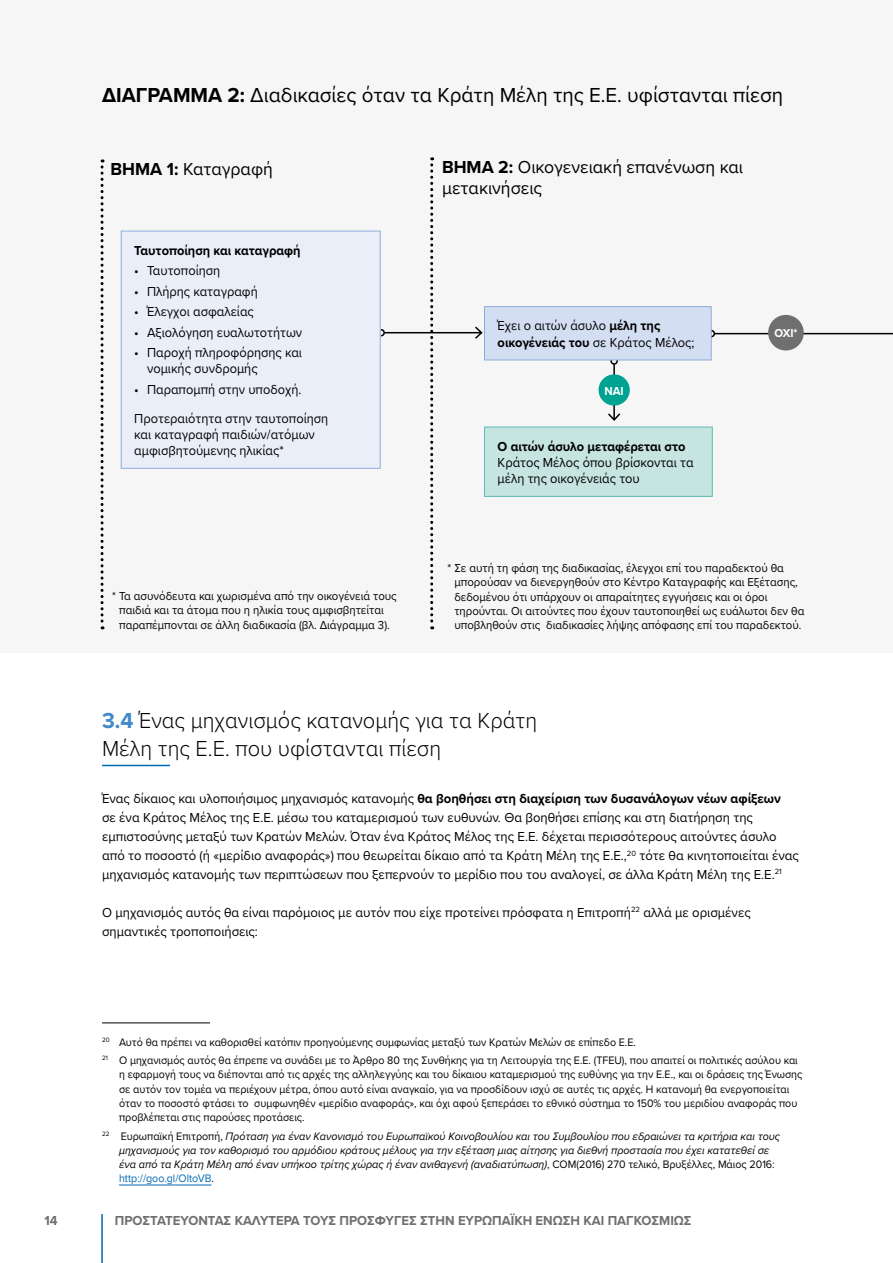
<style>
.page{position:relative;width:893px;height:1263px;background:#fff}
.page>*{position:absolute;margin:0;border:0;box-sizing:border-box;transform-origin:0 0}
.t1{font:300 22.5px/28.5px "Proxima Nova";color:#000}
.t2{font:21px "Proxima Nova";color:#000}
.t3{font:18px/21px "Proxima Nova";color:#000}
.t4{font:13.5px/18.9px "Proxima Nova";color:#000}
.t5{font:13.5px/16.2px "Proxima Nova";color:#000;scale:.95 1}
.t6{font:700 13.5px "Proxima Nova";color:#706f6f}
.t7{font:700 13.5px "Proxima Nova";color:#000;scale:.95 1}
.t8{font:12px/14.2px "Proxima Nova";color:#000;text-align:center;scale:.95 1}
.t9{font:700 12px "Proxima Nova";color:#fff;scale:.95 1}
.t10{font:11.25px/14.2px "Proxima Nova";color:#000;scale:.95 1}
.t11{font:italic 11.25px/14.2px "Proxima Nova";color:#000;scale:.95 1}
.s1{font-weight:700}
.s2{font-weight:700;color:#4189c8}
.s3{font-style:normal}
.s4{font-style:normal;color:#006ab4}
</style>
<div class="page">
<hr style="left:101px;top:1214px;width:2px;height:49px;background:#006ab4">
<hr style="left:102px;top:765px;width:68px;height:1px;background:#006ab4">
<hr style="left:102px;top:1022px;width:108px;height:1px;background:#000">
<hr style="left:119px;top:1185px;width:92px;height:1px;background:#006ab4">
<div style="left:0;top:0;width:893px;height:652px;background:#f6f6f6"></div>
<svg style="left:101px;top:159px;width:3px;height:470px"></svg>
<hr style="left:714px;top:333px;width:179px;height:1px;background:#000">
<div style="left:708px;top:330px;width:7px;height:7px;border:2px solid #000;border-radius:50%"></div>
<div style="left:484px;top:427px;width:228px;height:69px;background:#c6e4e0"></div>
<div style="left:484px;top:427px;width:229px;height:70px;border:1px solid #5bbdb3"></div>
<hr style="left:384px;top:332px;width:97px;height:1px;background:#000">
<div style="left:377px;top:329px;width:8px;height:7px;border:2px solid #000;border-radius:50%"></div>
<svg style="left:473px;top:326px;width:10px;height:13px"></svg>
<hr style="left:613px;top:364px;width:2px;height:56px;background:#000">
<div style="left:610px;top:357px;width:8px;height:8px;border:2px solid #000;border-radius:50%"></div>
<svg style="left:608px;top:412px;width:13px;height:9px"></svg>
<div style="left:598px;top:374px;width:32px;height:32px;background:#00a291;border-radius:50%"></div>
<div style="left:768px;top:315px;width:36px;height:35px;background:#706f6f;border-radius:50%"></div>
<svg style="left:430px;top:157px;width:3px;height:472px"></svg>
<div style="left:484px;top:307px;width:227px;height:53px;background:#d3def2"></div>
<div style="left:484px;top:306px;width:228px;height:54px;border:1px solid #8daedc"></div>
<div style="left:121px;top:231px;width:259px;height:237px;background:#eaeef9"></div>
<div style="left:121px;top:231px;width:260px;height:238px;border:1px solid #8daedc"></div>
<h2 class="t2" style="left:102px;top:82px;width:683px"><span class="s1">ΔΙΑΓΡΑΜΜΑ 2:</span> Διαδικασίες όταν τα Κράτη Μέλη της Ε.Ε. υφίστανται πίεση</h2>
<h3 class="t3" style="left:111px;top:159px;width:164px"><span class="s1">ΒΗΜΑ 1:</span> Καταγραφή</h3>
<p class="t7" style="left:134px;top:242px;width:177px">Ταυτοποίηση και καταγραφή</p>
<p class="t5" style="left:134px;top:263px;width:92px">• Ταυτοποίηση</p>
<p class="t5" style="left:134px;top:283px;width:132px">• Πλήρης καταγραφή</p>
<p class="t5" style="left:134px;top:304px;width:127px">• Έλεγχοι ασφαλείας</p>
<p class="t5" style="left:134px;top:324px;width:178px">• Αξιολόγηση ευαλωτοτήτων</p>
<p class="t5" style="left:147px;top:345px;width:165px;text-indent:-13px">• Παροχή πληροφόρησης και νομικής συνδρομής</p>
<p class="t5" style="left:134px;top:375px;width:206px;line-height:29px">• Παραπομπή στην υποδοχή.<br>Προτεραιότητα στην ταυτοποίηση</p>
<p class="t5" style="left:134px;top:427px;width:192px">και καταγραφή παιδιών/ατόμων αμφισβητούμενης ηλικίας*</p>
<p class="t8" style="left:112px;top:589px;width:301px">* Τα ασυνόδευτα και χωρισμένα από την οικογένειά τους παιδιά και τα άτομα που η ηλικία τους αμφισβητείται παραπέμπονται σε άλλη διαδικασία (βλ. Διάγραμμα 3).</p>
<h3 class="t3" style="left:442px;top:156px;width:302px"><span class="s1">ΒΗΜΑ 2:</span> Οικογενειακή επανένωση και μετακινήσεις</h3>
<p class="t5" style="left:498px;top:318px;width:209px">Έχει ο αιτών άσυλο <span class="s1">μέλη της οικογένειάς του</span> σε Κράτος Μέλος;</p>
<p class="t9" style="left:604px;top:383px;width:22px">ΝΑΙ</p>
<p class="t7" style="left:498px;top:438px;width:199px">Ο αιτών άσυλο μεταφέρεται στο</p>
<p class="t5" style="left:498px;top:455px;width:208px">Κράτος Μέλος όπου βρίσκονται τα μέλη της οικογένειάς του</p>
<p class="t9" style="left:774px;top:326px;width:26px">ΟΧΙ*</p>
<p class="t8" style="left:454px;top:561px;width:370px;text-align:left;text-indent:-7px">* Σε αυτή τη φάση της διαδικασίας, έλεγχοι επί του παραδεκτού θα μπορούσαν να διενεργηθούν στο Κέντρο Καταγραφής και Εξέτασης, δεδομένου ότι υπάρχουν οι απαραίτητες εγγυήσεις και οι όροι τηρούνται. Οι αιτούντες που έχουν ταυτοποιηθεί ως ευάλωτοι δεν θα υποβληθούν στις διαδικασίες λήψης απόφασης επί του παραδεκτού.</p>
<h1 class="t1" style="left:102px;top:706px;width:437px"><span class="s2">3.4</span> Ένας μηχανισμός κατανομής για τα Κράτη<br>Μέλη της Ε.Ε. που υφίστανται πίεση</h1>
<p class="t4" style="left:102px;top:790px;width:698px">Ένας δίκαιος και υλοποιήσιμος μηχανισμός κατανομής <span class="s1">θα βοηθήσει στη διαχείριση των δυσανάλογων νέων αφίξεων<br></span>σε ένα Κράτος Μέλος της Ε.Ε. μέσω του καταμερισμού των ευθυνών. Θα βοηθήσει επίσης και στη διατήρηση της εμπιστοσύνης μεταξύ των Κρατών Μελών. Όταν ένα Κράτος Μέλος της Ε.Ε. δέχεται περισσότερους αιτούντες άσυλο από το ποσοστό (ή «μερίδιο αναφοράς») που θεωρείται δίκαιο από τα Κράτη Μέλη της Ε.Ε.,<sup>20</sup> τότε θα κινητοποιείται ένας μηχανισμός κατανομής των περιπτώσεων που ξεπερνούν το μερίδιο που του αναλογεί, σε άλλα Κράτη Μέλη της Ε.Ε.<sup>21</sup></p>
<p class="t4" style="left:102px;top:903px;width:650px">Ο μηχανισμός αυτός θα είναι παρόμοιος με αυτόν που είχε προτείνει πρόσφατα η Επιτροπή<sup>22</sup> αλλά με ορισμένες σημαντικές τροποποιήσεις:</p>
<p class="t10" style="left:102px;top:1033px;width:734px;line-height:18.5px"><sup>20</sup> Αυτό θα πρέπει να καθορισθεί κατόπιν προηγούμενης συμφωνίας μεταξύ των Κρατών Μελών σε επίπεδο Ε.Ε.<br><sup>21</sup> Ο μηχανισμός αυτός θα έπρεπε να συνάδει με το Άρθρο 80 της Συνθήκης για τη Λειτουργία της Ε.Ε. (TFEU), που απαιτεί οι πολιτικές ασύλου και</p>
<p class="t10" style="left:119px;top:1068px;width:721px">η εφαρμογή τους να διέπονται από τις αρχές της αλληλεγγύης και του δίκαιου καταμερισμού της ευθύνης για την Ε.Ε., και οι δράσεις της Ένωσης σε αυτόν τον τομέα να περιέχουν μέτρα, όπου αυτό είναι αναγκαίο, για να προσδίδουν ισχύ σε αυτές τις αρχές. Η κατανομή θα ενεργοποιείται όταν το ποσοστό φτάσει το συμφωνηθέν «μερίδιο αναφοράς», και όχι αφού ξεπεράσει το εθνικό σύστημα το 150% του μεριδίου αναφοράς που προβλέπεται στις παρούσες προτάσεις.</p>
<p class="t11" style="left:119px;top:1129px;width:697px;text-indent:-17px"><sup>22</sup> <span class="s3">Ευρωπαϊκή Επιτροπή,</span> Πρόταση για έναν Κανονισμό του Ευρωπαϊκού Κοινοβουλίου και του Συμβουλίου που εδραιώνει τα κριτήρια και τους μηχανισμούς για τον καθορισμό του αρμόδιου κράτους μέλους για την εξέταση μιας αίτησης για διεθνή προστασία που έχει κατατεθεί σε ένα από τα Κράτη Μέλη από έναν υπήκοο τρίτης χώρας ή έναν ανιθαγενή (αναδιατύπωση)<span class="s3">, COM(2016) 270 τελικό, Βρυξέλλες, Μάιος 2016: </span><span class="s4">http://goo.gl/OltoVB</span><span class="s3">.</span></p>
<p class="t6" style="left:44px;top:1213px;width:15px">14</p>
<p class="t6" style="left:115px;top:1212px;width:578px">ΠΡΟΣΤΑΤΕΥΟΝΤΑΣ ΚΑΛΥΤΕΡΑ ΤΟΥΣ ΠΡΟΣΦΥΓΕΣ ΣΤΗΝ ΕΥΡΩΠΑΪΚΗ ΕΝΩΣΗ ΚΑΙ ΠΑΓΚΟΣΜΙΩΣ</p>
</div>
